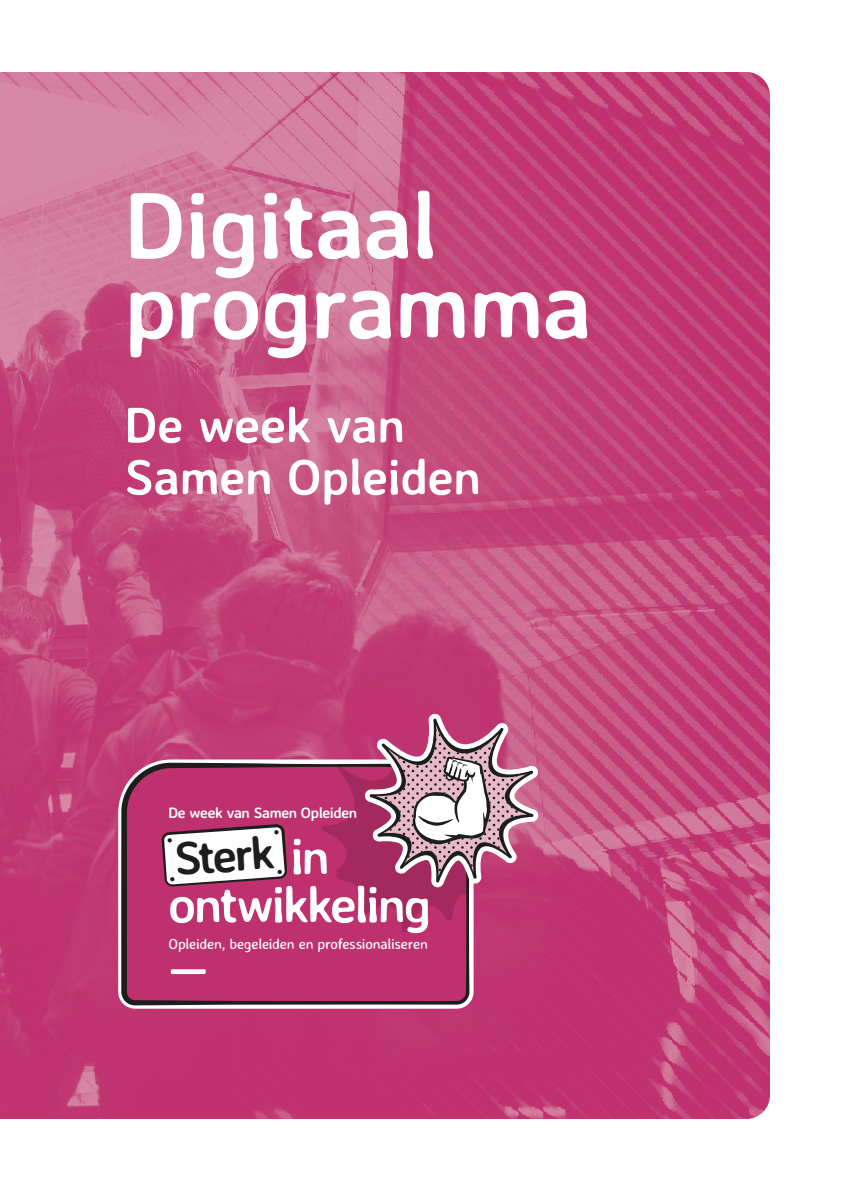
<style>
.page{position:relative;width:842px;height:1191px;background:#fff}
.page>*{position:absolute;margin:0;border:0;box-sizing:border-box;transform-origin:0 0}
.t1{font:700 94px/80px "Averia Sans Libre";letter-spacing:-.02em;color:#fff}
.t2{font:700 50.8px/48.2px "Averia Sans Libre";letter-spacing:-.055em;color:#fff;text-align:center}
.t3{font:700 50px/52px "Averia Sans Libre";letter-spacing:-.01em;color:#fff}
.t4{font:700 46.6px "Averia Sans Libre";color:#1d1d1b}
.t5{font:700 15px "Averia Sans Libre";letter-spacing:-.03em;color:#fff}
.t6{font:14.6px "Averia Sans Libre";letter-spacing:-.025em;color:#fff}
</style>
<div class="page">
<img style="left:0;top:72px;width:770px;height:1047px">
<svg style="left:118px;top:759px;width:356px;height:249px"></svg>
<svg style="left:121px;top:762px;width:349px;height:243px;background:#b3316a"></svg>
<svg style="left:321px;top:706px;width:225px;height:226px;background:#ba6086"></svg>
<svg style="left:162px;top:823px;width:125px;height:63px"></svg>
<h1 class="t1" style="left:125px;top:193px;width:470px">Digitaal programma</h1>
<h3 class="t3" style="left:125px;top:403px;width:358px">De week van<br>Samen Opleiden</h3>
<p class="t5" style="left:168px;top:806px;width:190px">De week van Samen Opleiden</p>
<h2 class="t2" style="left:168px;top:837px;width:265px">in ontwikkeling</h2>
<p class="t6" style="left:168px;top:938px;width:261px">Opleiden, begeleiden en professionaliseren</p>
<h2 class="t2" style="left:168px;top:948px;width:41px">—</h2>
<h3 class="t4" style="left:173px;top:841px;width:102px;rotate:-4deg">Sterk</h3>
</div>
